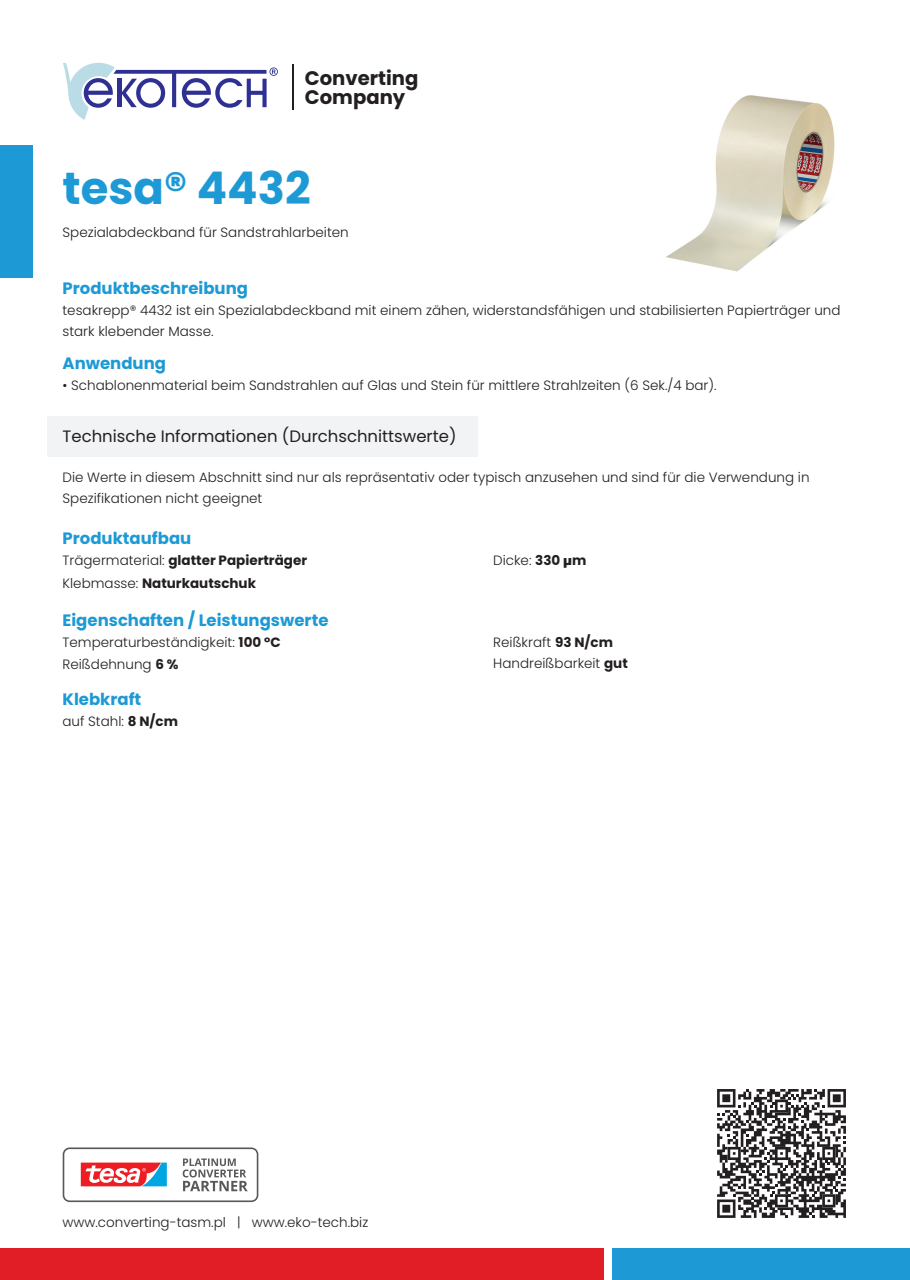
<style>
.page{position:relative;width:910px;height:1280px;background:#fff}
.page>*{position:absolute;margin:0;border:0;box-sizing:border-box;transform-origin:0 0}
.t1{font:700 45px "Poppins";color:#1d9ad5}
.t2{font:700 19.65px/19.4px "Poppins";color:#231f20}
.t3{font:700 16.5px "Poppins";color:#1d9ad5}
.t4{font:16.5px "Poppins";color:#231f20}
.t5{font:300 13.5px "Poppins";color:#231f20}
.t6{font:700 13.5px "Poppins";color:#231f20}
.s1{font-weight:300}
.s2{font-weight:700}
.s3{font-family:"Arial";font-weight:900}
</style>
<div class="page">
<div style="left:1px;top:1248px;width:603px;height:32px;background:#e11e25"></div>
<div style="left:612px;top:1248px;width:298px;height:32px;background:#1d9ad5"></div>
<div style="left:0;top:145px;width:33px;height:132px;background:#1d9ad5"></div>
<img style="left:666px;top:95px;width:169px;height:177px">
<svg style="left:717px;top:1089px;width:129px;height:129px"></svg>
<svg style="left:63px;top:1147px;width:195px;height:55px"></svg>
<svg style="left:63px;top:63px;width:215px;height:57px"></svg>
<hr style="left:292px;top:64px;width:2px;height:45px;background:#231f20">
<div style="left:47px;top:416px;width:431px;height:40px;background:#f2f3f4"></div>
<p class="t2" style="left:305px;top:70px;width:115px">Converting<br>Company</p>
<p class="t1" style="left:63px;top:162px;width:250px">tesa® 4432</p>
<p class="t5" style="left:63px;top:225px;width:288px">Spezialabdeckband für Sandstrahlarbeiten</p>
<p class="t3" style="left:63px;top:278px;width:187px">Produktbeschreibung</p>
<p class="t5" style="left:63px;top:302px;width:780px">tesakrepp® 4432 ist ein Spezialabdeckband mit einem zähen, widerstandsfähigen und stabilisierten Papierträger und</p>
<p class="t5" style="left:63px;top:323px;width:153px">stark klebender Masse.</p>
<p class="t3" style="left:63px;top:354px;width:105px">Anwendung</p>
<p class="t5" style="left:63px;top:378px;width:656px">• Schablonenmaterial beim Sandstrahlen auf Glas und Stein für mittlere Strahlzeiten (6 Sek./4 bar).</p>
<p class="t4" style="left:63px;top:426px;width:395px">Technische Informationen (Durchschnittswerte)</p>
<p class="t5" style="left:63px;top:470px;width:748px">Die Werte in diesem Abschnitt sind nur als repräsentativ oder typisch anzusehen und sind für die Verwendung in</p>
<p class="t5" style="left:63px;top:491px;width:201px">Spezifikationen nicht geeignet</p>
<p class="t3" style="left:63px;top:529px;width:130px">Produktaufbau</p>
<p class="t6" style="left:63px;top:552px;width:246px"><span class="s1">Trägermaterial:</span> glatter Papierträger</p>
<p class="t6" style="left:63px;top:575px;width:195px"><span class="s1">Klebmasse:</span> Naturkautschuk</p>
<p class="t3" style="left:63px;top:610px;width:268px">Eigenschaften / Leistungswerte</p>
<p class="t5" style="left:63px;top:634px;width:220px">Temperaturbeständigkeit: <span class="s2">100 °C</span></p>
<p class="t5" style="left:63px;top:657px;width:118px">Reißdehnung <span class="s2">6 %</span></p>
<p class="t3" style="left:63px;top:690px;width:80px">Klebkraft</p>
<p class="t5" style="left:63px;top:714px;width:117px">auf Stahl: <span class="s2">8 N/cm</span></p>
<p class="t5" style="left:493px;top:552px;width:95px">Dicke: <span class="s2">330</span> <span class="s3">μ</span><span class="s2">m</span></p>
<p class="t5" style="left:493px;top:634px;width:121px">Reißkraft <span class="s2">93 N/cm</span></p>
<p class="t5" style="left:493px;top:655px;width:136px">Handreißbarkeit <span class="s2">gut</span></p>
<p class="t5" style="left:63px;top:1214px;width:307px">www.converting-tasm.pl | www.eko-tech.biz</p>
</div>
